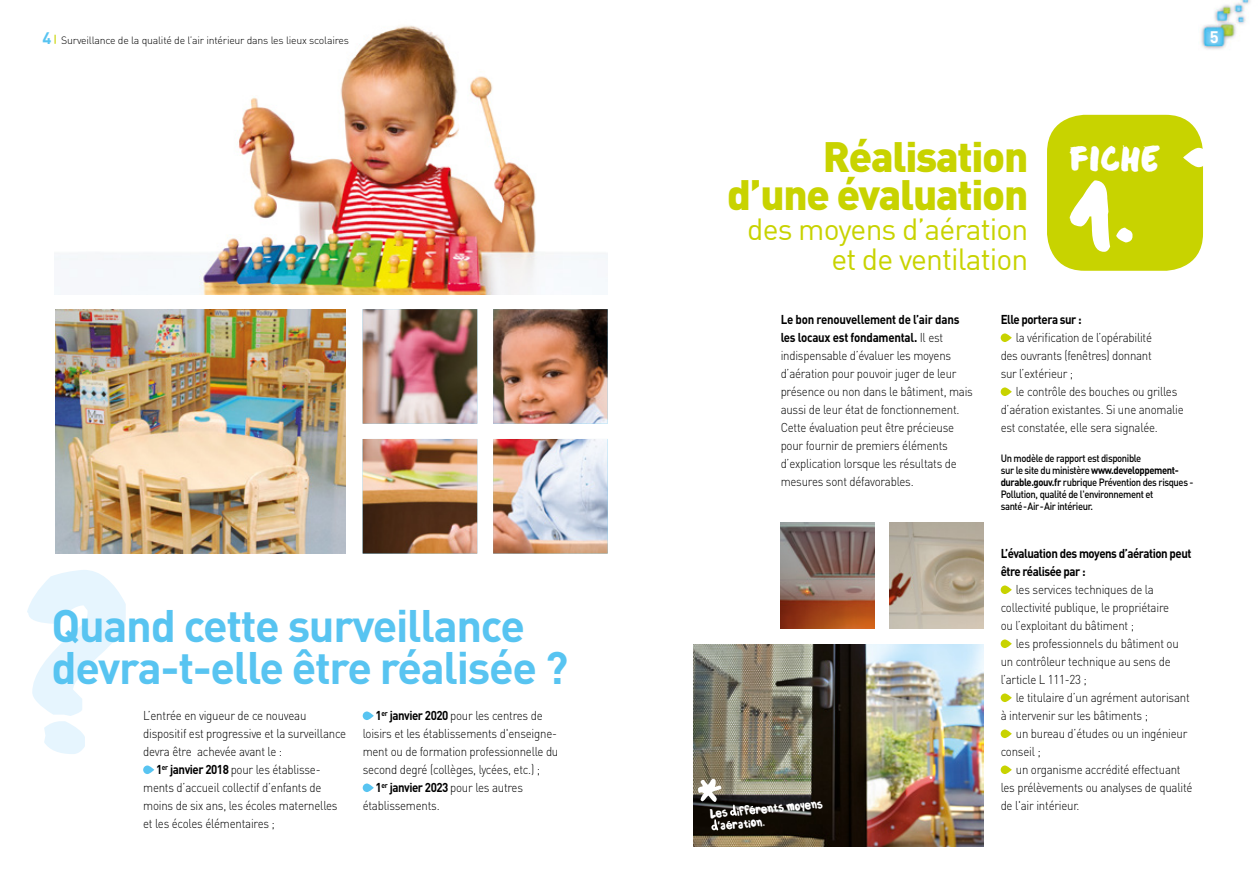
<style>
.page{position:relative;width:1259px;height:893px;background:#fff}
.page>*{position:absolute;margin:0;border:0;box-sizing:border-box;transform-origin:0 0}
.t1{font:79.65px "Culia";color:#fff}
.t2{font:700 45px/42px "DIN";letter-spacing:-.03em;color:#58c4f1}
.t3{font:900 42px/37.5px "DIN";letter-spacing:-.03em;color:#c8d300;text-align:right}
.t4{font:30px/30px "DIN";letter-spacing:-.03em;color:#c8d300;text-align:right}
.t5{font:23.4px "Culia";letter-spacing:.06em;color:#fff}
.t6{font:700 16.5px "DIN";color:#fff}
.t7{font:300 12.75px/18px "DIN";letter-spacing:-.02em;color:#000;scale:.9 1}
.t8{font:700 12.75px/18px "DIN";letter-spacing:-.04em;color:#000;scale:.9 1}
.t9{font:500 10.5px/12px "DIN";letter-spacing:-.04em;color:#000;scale:.9 1}
.t10{font:300 10.5px "DIN";letter-spacing:-.02em;color:#000}
.t11{font:8.7px/12.9px "Culia";color:#fff;scale:.9 1}
.s1{font-weight:700;font-size:16.5px;color:#58c4f1}
.s2{font-weight:500;color:#c8d300}
.s3{font-weight:700}
</style>
<div class="page">
<img style="left:54px;top:25px;width:554px;height:269px">
<img style="left:1201px;top:0;width:49px;height:50px">
<svg style="left:143px;top:765px;width:11px;height:9px"></svg>
<svg style="left:363px;top:711px;width:11px;height:9px"></svg>
<svg style="left:363px;top:783px;width:11px;height:9px"></svg>
<img style="left:55px;top:309px;width:290px;height:244px">
<img style="left:363px;top:309px;width:245px;height:245px">
<svg style="left:1000px;top:333px;width:11px;height:9px"></svg>
<svg style="left:1000px;top:387px;width:11px;height:9px"></svg>
<svg style="left:1000px;top:585px;width:11px;height:9px"></svg>
<svg style="left:1000px;top:639px;width:11px;height:9px"></svg>
<svg style="left:1000px;top:693px;width:11px;height:9px"></svg>
<svg style="left:1000px;top:729px;width:11px;height:9px"></svg>
<svg style="left:1000px;top:765px;width:11px;height:9px"></svg>
<div style="left:1047px;top:115px;width:156px;height:156px;background:#c8d300;border-radius:37px"></div>
<svg style="left:1183px;top:148px;width:25px;height:19px"></svg>
<svg style="left:27px;top:570px;width:99px;height:184px"></svg>
<img style="left:693px;top:645px;width:290px;height:201px">
<img style="left:780px;top:522px;width:94px;height:106px">
<img style="left:890px;top:522px;width:93px;height:106px">
<svg style="left:749px;top:806px;width:6px;height:8px"></svg>
<svg style="left:698px;top:779px;width:39px;height:51px;background:#5b5851"></svg>
<p class="t10" style="left:43px;top:34px;width:308px"><span class="s1">4</span> <span class="s2">|</span> Surveillance de la qualité de l’air intérieur dans les lieux scolaires</p>
<p class="t6" style="left:1210px;top:26px;width:10px">5</p>
<h2 class="t2" style="left:52px;top:603px;width:518px">Quand cette surveillance devra-t-elle être réalisée ?</h2>
<p class="t7" style="left:143px;top:706px;width:183px">L’entrée en vigueur de ce nouveau</p>
<p class="t7" style="left:143px;top:724px;width:227px">dispositif est progressive et la surveillance</p>
<p class="t7" style="left:143px;top:742px;width:156px">devra être achevée avant le :</p>
<p class="t7" style="left:156px;top:760px;width:184px"><span class="s3">1</span><sup>er</sup> <span class="s3">janvier 2018</span> pour les établisse-</p>
<p class="t7" style="left:143px;top:778px;width:200px">ments d’accueil collectif d’enfants de</p>
<p class="t7" style="left:143px;top:796px;width:217px">moins de six ans, les écoles maternelles</p>
<p class="t7" style="left:143px;top:814px;width:148px">et les écoles élémentaires ;</p>
<p class="t7" style="left:375px;top:706px;width:187px"><span class="s3">1</span><sup>er</sup> <span class="s3">janvier 2020</span> pour les centres de</p>
<p class="t7" style="left:363px;top:724px;width:217px">loisirs et les établissements d'enseigne-</p>
<p class="t7" style="left:363px;top:742px;width:219px">ment ou de formation professionnelle du</p>
<p class="t7" style="left:363px;top:760px;width:199px">second degré (collèges, lycées, etc.) ;</p>
<p class="t7" style="left:375px;top:778px;width:165px"><span class="s3">1</span><sup>er</sup> <span class="s3">janvier 2023</span> pour les autres</p>
<p class="t7" style="left:363px;top:796px;width:87px">établissements.</p>
<h3 class="t3" style="left:727px;top:136px;width:303px">Réalisation d’une évaluation</h3>
<h3 class="t4" style="left:747px;top:213px;width:283px">des moyens d’aération et de ventilation</h3>
<h3 class="t5" style="left:1069px;top:145px;width:92px">FICHE</h3>
<h1 class="t1" style="left:1069px;top:169px;width:65px">1.</h1>
<p class="t7" style="left:780px;top:310px;width:215px"><span class="s3">Le bon renouvellement de l’air dans les locaux est fondamental.</span> Il est indispensable d’évaluer les moyens d’aération pour pouvoir juger de leur présence ou non dans le bâtiment, mais aussi de leur état de fonctionnement.<br>Cette évaluation peut être précieuse pour fournir de premiers éléments d’explication lorsque les résultats de mesures sont défavorables.</p>
<p class="t8" style="left:1000px;top:310px;width:92px">Elle portera sur :</p>
<p class="t7" style="left:1000px;top:328px;width:170px;text-align:justify;text-indent:15px">la vérification de l’opérabilité des ouvrants (fenêtres) donnant sur l’extérieur ;</p>
<p class="t7" style="left:1000px;top:382px;width:205px;text-indent:15px">le contrôle des bouches ou grilles d’aération existantes. Si une anomalie est constatée, elle sera signalée.</p>
<p class="t9" style="left:1000px;top:452px;width:216px">Un modèle de rapport est disponible<br>sur le site du ministère <span class="s3">www.developpement&shy;durable.gouv.fr</span> rubrique Prévention des risques - Pollution, qualité de l'environnement et santé-Air-Air intérieur.</p>
<p class="t8" style="left:1000px;top:544px;width:214px">L’évaluation des moyens d’aération peut être réalisée par :</p>
<p class="t7" style="left:1000px;top:580px;width:189px;text-indent:15px">les services techniques de la collectivité publique, le propriétaire ou l’exploitant du bâtiment ;</p>
<p class="t7" style="left:1000px;top:634px;width:199px;text-indent:15px">les professionnels du bâtiment ou un contrôleur technique au sens de l’article L 111-23 ;</p>
<p class="t7" style="left:1000px;top:688px;width:212px;text-indent:15px">le titulaire d’un agrément autorisant à intervenir sur les bâtiments ;</p>
<p class="t7" style="left:1000px;top:724px;width:209px;text-indent:15px">un bureau d’études ou un ingénieur conseil ;</p>
<p class="t7" style="left:1000px;top:760px;width:215px;text-indent:15px">un organisme accrédité effectuant les prélèvements ou analyses de qualité de l'air intérieur.</p>
<p class="t11" style="left:717px;top:808px;width:119px;text-indent:-7px;rotate:-5deg">Les iff rents moyens 'a ration.</p>
</div>
